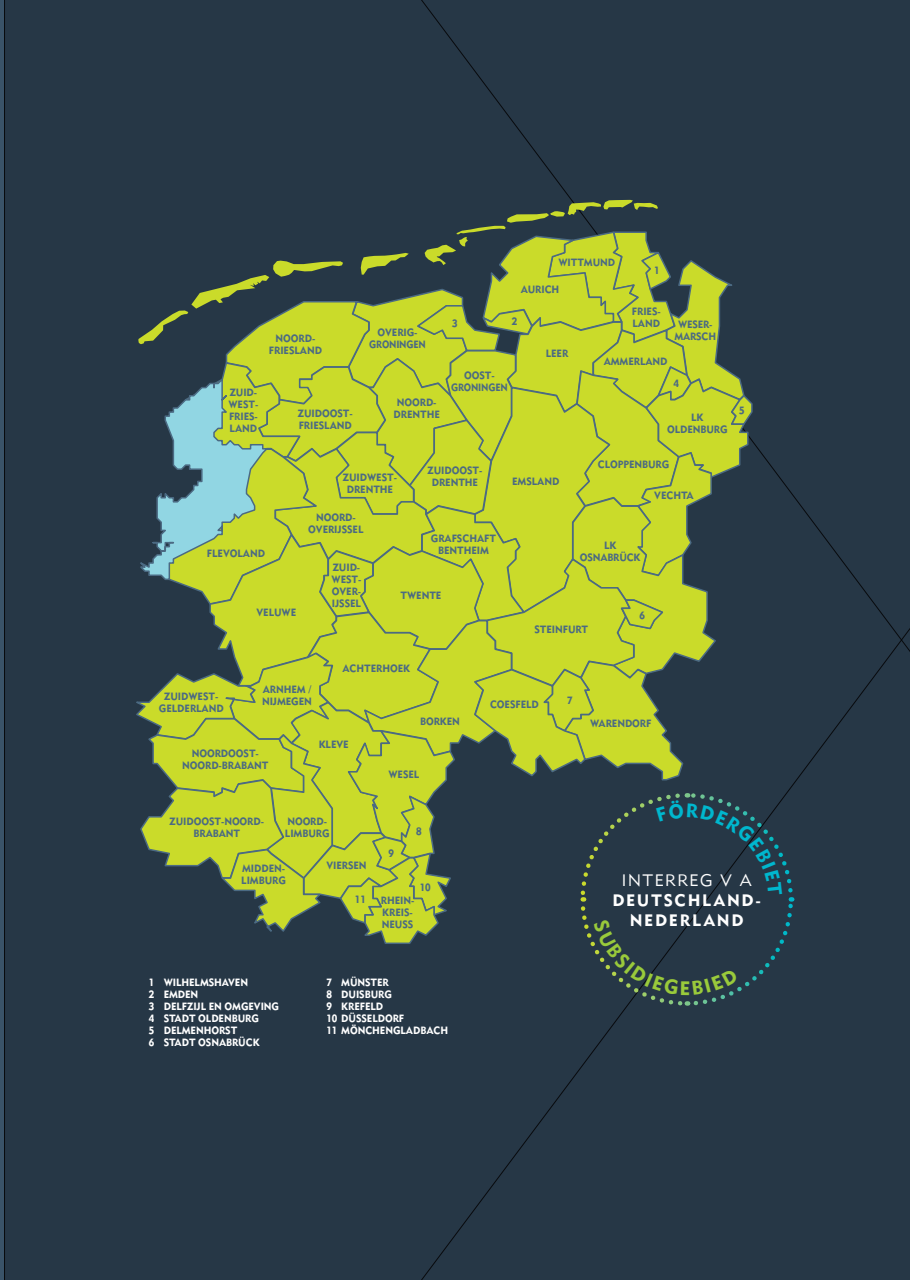
<style>
.page{position:relative;width:910px;height:1280px;background:#fff}
.page>*{position:absolute;margin:0;border:0;box-sizing:border-box;transform-origin:0 0}
.t1{font:16.5px/19.8px "Metroblack 2 Com";letter-spacing:.1em;color:#fff;text-align:center}
.t2{font:16.5px "Metrolite 2 Com";color:#fff}
.t3{font:10.5px/12px "Metroblack 2 Com";letter-spacing:-.01em;color:#4b6a83;text-align:center;scale:.95 1}
.t4{font:10.5px/12px "Metroblack 2 Com";letter-spacing:-.01em;color:#fff;scale:.95 1}
</style>
<div class="page">
<div style="left:4px;top:0;width:906px;height:1280px;background:#263746"></div>
<svg style="left:130px;top:200px;width:665px;height:808px;background:#788b3d"></svg>
<p class="t3" style="left:228px;top:386px;width:33px;text-align:justify">ZUID-WEST-FRIES-LAND</p>
<p class="t3" style="left:269px;top:333px;width:57px">N OORD-<br>FRIESLAND</p>
<p class="t3" style="left:369px;top:326px;width:61px">OVERIG-<br>GRONINGEN</p>
<p class="t3" style="left:397px;top:396px;width:43px">N OORD-</p>
<p class="t3" style="left:298px;top:407px;width:59px">ZUIDOOST-</p>
<p class="t3" style="left:394px;top:408px;width:50px">DRENTHE</p>
<p class="t3" style="left:299px;top:419px;width:57px">FRIESLAND</p>
<p class="t3" style="left:558px;top:256px;width:61px">WITTMUND</p>
<p class="t3" style="left:521px;top:283px;width:42px">AURICH</p>
<p class="t3" style="left:452px;top:317px;width:7px">3</p>
<p class="t3" style="left:512px;top:315px;width:7px">2</p>
<p class="t3" style="left:654px;top:264px;width:7px">1</p>
<p class="t3" style="left:632px;top:305px;width:32px;text-align:left">FRIES-<br>LAND</p>
<p class="t3" style="left:674px;top:318px;width:45px">WESER-<br>MARSCH</p>
<p class="t3" style="left:451px;top:369px;width:61px">OOST-<br>GRONINGEN</p>
<p class="t3" style="left:546px;top:347px;width:25px">LEER</p>
<p class="t3" style="left:604px;top:356px;width:10px">AMM</p>
<p class="t3" style="left:628px;top:356px;width:43px">ERLAND</p>
<p class="t3" style="left:673px;top:377px;width:7px">4</p>
<p class="t3" style="left:667px;top:411px;width:65px">LK<br>OLDENBURG</p>
<p class="t3" style="left:343px;top:471px;width:58px">ZUIDWEST-<br>DRENTHE</p>
<p class="t3" style="left:428px;top:464px;width:59px">ZUIDOOST-<br>DRENTHE</p>
<p class="t3" style="left:512px;top:475px;width:8px">EMS</p>
<p class="t3" style="left:532px;top:475px;width:31px">LAND</p>
<p class="t3" style="left:598px;top:458px;width:77px">CLOPPENBURG</p>
<p class="t3" style="left:654px;top:489px;width:43px">VECHTA</p>
<p class="t3" style="left:207px;top:547px;width:63px">FLEVOLAND</p>
<p class="t3" style="left:256px;top:606px;width:43px">VELUWE</p>
<p class="t3" style="left:308px;top:511px;width:60px">N OORD-<br>OVERIJSSEL</p>
<p class="t3" style="left:332px;top:561px;width:33px;text-align:justify">ZUID-WEST-OVER-IJSSEL</p>
<p class="t3" style="left:431px;top:532px;width:70px">GRAFSCHAFT<br>BENTHEIM</p>
<p class="t3" style="left:400px;top:589px;width:45px">TWENTE</p>
<p class="t3" style="left:342px;top:662px;width:71px">ACHTERHOEK</p>
<p class="t3" style="left:580px;top:539px;width:64px">LK<br>OSNABRÜCK</p>
<p class="t3" style="left:534px;top:623px;width:58px">STEINFURT</p>
<p class="t3" style="left:639px;top:609px;width:7px">6</p>
<p class="t3" style="left:159px;top:690px;width:70px">ZUIDWEST-<br>GELDERLAND</p>
<p class="t3" style="left:262px;top:683px;width:54px;text-align:left">ARNHEM /<br>N IJMEGEN</p>
<p class="t3" style="left:182px;top:747px;width:92px">N OORDOOST-<br>N OORD-BRABANT</p>
<p class="t3" style="left:319px;top:738px;width:33px">KLEVE</p>
<p class="t3" style="left:420px;top:715px;width:44px">BORKEN</p>
<p class="t3" style="left:388px;top:768px;width:34px">WESEL</p>
<p class="t3" style="left:490px;top:698px;width:53px">COESFELD</p>
<p class="t3" style="left:567px;top:694px;width:7px">7</p>
<p class="t3" style="left:590px;top:717px;width:66px">WARENDORF</p>
<p class="t3" style="left:739px;top:404px;width:7px">5</p>
<p class="t3" style="left:170px;top:815px;width:101px">ZUIDOOST-N OORD-<br>BRABANT</p>
<p class="t3" style="left:285px;top:815px;width:49px;text-align:left">N OORD-<br>LIMBURG</p>
<p class="t3" style="left:326px;top:859px;width:44px">VIERSEN</p>
<p class="t3" style="left:241px;top:862px;width:49px;text-align:left">MIDDEN-<br>LIMBURG</p>
<p class="t3" style="left:355px;top:893px;width:13px">11</p>
<p class="t3" style="left:388px;top:847px;width:7px">9</p>
<p class="t3" style="left:416px;top:825px;width:7px">8</p>
<p class="t3" style="left:420px;top:881px;width:13px">10</p>
<p class="t3" style="left:381px;top:894px;width:37px;text-align:left">RHEIN-<br>KREIS-<br>NEUSS</p>
<p class="t4" style="left:149px;top:976px;width:106px">1 WILHELMSHAVEN<br>2 EM</p>
<p class="t4" style="left:149px;top:988px;width:139px;text-indent:29px">DEN<br>3 DELFZIJL EN OMGEVING<br>4 STADT OLDENBURG<br>5 DELMENHORST<br>6 STADT OS NABRÜCK</p>
<p class="t4" style="left:326px;top:976px;width:130px">7 MÜNSTER<br>8 DUISBURG<br>9 KREFELD<br>10 DÜSSELDORF<br>11 MÖNCHENGLADBACH</p>
<h1 class="t2" style="left:622px;top:870px;width:45px">INTERREG</h1>
<h1 class="t2" style="left:720px;top:870px;width:33px">V A</h1>
<h1 class="t1" style="left:612px;top:890px;width:150px">DEUTSCHLAND-<br>NEDERLAND</h1>
</div>
